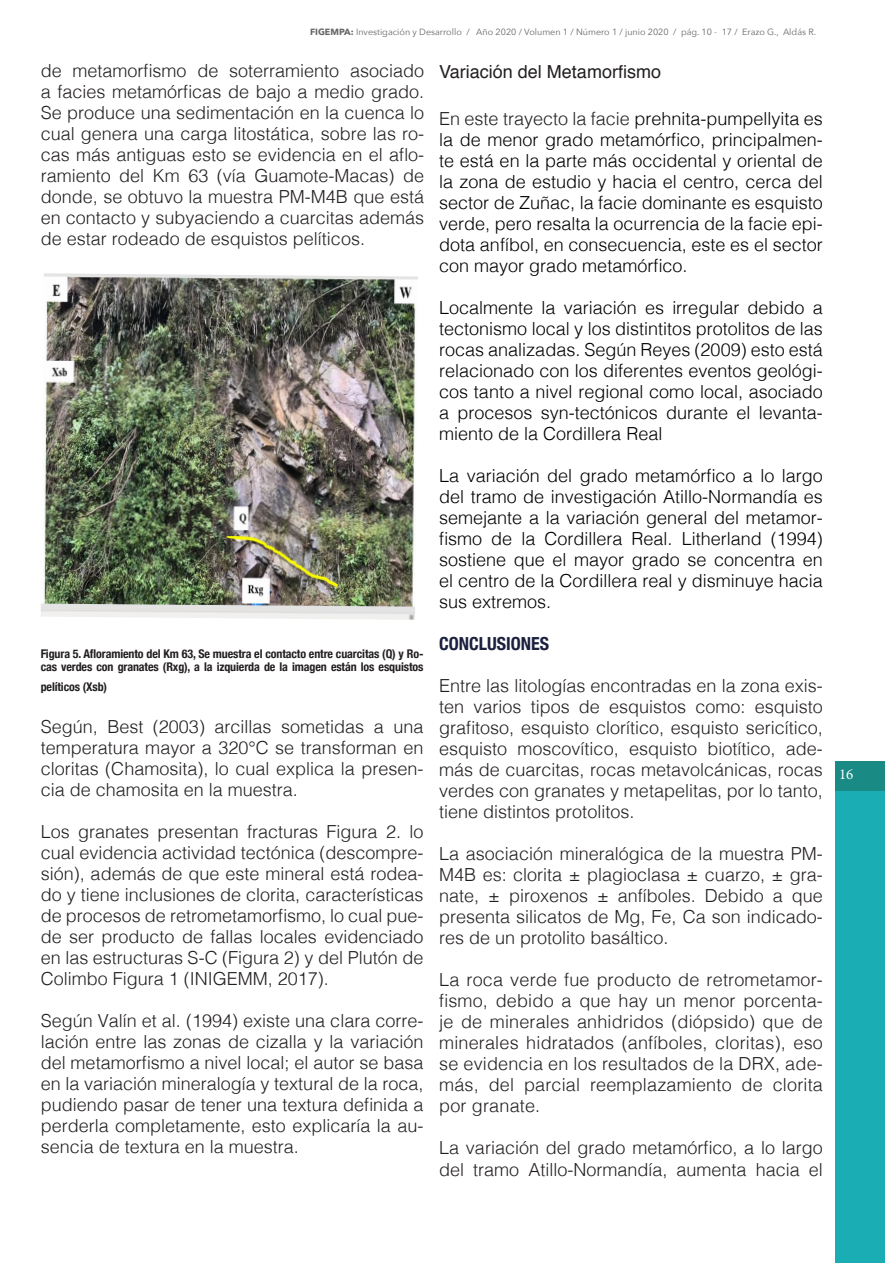
<style>
.page{position:relative;width:885px;height:1263px;background:#fff}
.page>*{position:absolute;margin:0;border:0;box-sizing:border-box;transform-origin:0 0}
.t1{font:300 18px/21px "Helvetica";color:#231f20;text-align:justify}
.t2{font:300 18px/21px "Helvetica";color:#000;text-align:justify}
.t3{font:18px "Helvetica";color:#231f20}
.t4{font:700 condensed 18px "Helvetica Neue";color:#1a203d}
.t5{font:15px "Minion Pro";color:#fff}
.t6{font:700 condensed 12px/13.5px "Helvetica Neue";letter-spacing:-.01em;color:#231f20}
.t7{font:9px "Avenir Next";color:#67676a}
.s1{font-weight:700}
.s2{color:#231f20}
</style>
<div class="page">
<div style="left:835px;top:761px;width:49px;height:30px;background:#1a8a85"></div>
<div style="left:835px;top:791px;width:49px;height:472px;background:#1aadb4"></div>
<img style="left:41px;top:273px;width:377px;height:347px">
<p class="t7" style="left:310px;top:24px;width:507px"><span class="s1">FIGEMPA:</span> Investigación y Desarrollo / Año 2020 / Volumen 1 / Número 1 / junio 2020 / pág. 10 - 17 / Erazo G., Aldás R.</p>
<p class="t1" style="left:41px;top:59px;width:385px">de metamorfismo de soterramiento asociado a facies metamórficas de bajo a medio grado.<br>Se produce una sedimentación en la cuenca lo cual genera una carga litostática, sobre las ro&shy;cas más antiguas esto se evidencia en el aflo&shy;ramiento del Km 63 (vía Guamote-Macas) de donde, se obtuvo la muestra PM-M4B que está en contacto y subyaciendo a cuarcitas además de estar rodeado de esquistos pelíticos.</p>
<p class="t6" style="left:41px;top:646px;width:384px">Figura 5. Afloramiento del Km 63, Se muestra el contacto entre cuarcitas (Q) y Ro&shy;cas verdes con granates (Rxg), a la izquierda de la imagen están los esquistos</p>
<p class="t6" style="left:41px;top:679px;width:68px">pelíticos (Xsb)</p>
<p class="t1" style="left:41px;top:715px;width:384px">Según, Best (2003) arcillas sometidas a una temperatura mayor a 320°C se transforman en cloritas (Chamosita), lo cual explica la presen&shy;cia de chamosita en la muestra.</p>
<p class="t1" style="left:41px;top:820px;width:384px">Los granates presentan fracturas Figura 2. lo cual evidencia actividad tectónica (descompre&shy;sión), además de que este mineral está rodea&shy;do y tiene inclusiones de clorita, características de procesos de retrometamorfismo, lo cual pue&shy;de ser producto de fallas locales evidenciado en las estructuras S-C (Figura 2) y del Plutón de Colimbo Figura 1 (INIGEMM, 2017).</p>
<p class="t1" style="left:41px;top:1009px;width:384px">Según Valín et al. (1994) existe una clara corre&shy;lación entre las zonas de cizalla y la variación del metamorfismo a nivel local; el autor se basa en la variación mineralogía y textural de la roca, pudiendo pasar de tener una textura definida a perderla completamente, esto explicaría la au&shy;sencia de textura en la muestra.</p>
<p class="t3" style="left:439px;top:58px;width:223px">Variación del Metamorfismo</p>
<p class="t2" style="left:439px;top:106px;width:385px"><span class="s2">En este trayecto la facie</span> prehnita-pumpellyita es la de menor grado metamórfico, principalmen&shy;te está en la parte más occidental y oriental de la zona de estudio y hacia el centro, cerca del sector de Zuñac, la facie dominante es esquisto verde, pero resalta la ocurrencia de la facie epi&shy;dota anfíbol, en consecuencia, este es el sector con mayor grado metamórfico.</p>
<p class="t2" style="left:439px;top:295px;width:385px">Localmente la variación es irregular debido a tectonismo local y los distintitos protolitos de las rocas analizadas. Según Reyes (2009) esto está relacionado con los diferentes eventos geológi&shy;cos tanto a nivel regional como local, asociado a procesos syn-tectónicos durante el levanta&shy;miento de la Cordillera Real</p>
<p class="t2" style="left:439px;top:463px;width:385px">La variación del grado metamórfico a lo largo del tramo de investigación Atillo-Normandía es semejante a la variación general del metamor&shy;fismo de la Cordillera Real. Litherland (1994) sostiene que el mayor grado se concentra en el centro de la Cordillera real y disminuye hacia sus extremos.</p>
<p class="t4" style="left:439px;top:629px;width:112px">CONCLUSIONES</p>
<p class="t1" style="left:439px;top:674px;width:385px">Entre las litologías encontradas en la zona exis&shy;ten varios tipos de esquistos como: esquisto grafitoso, esquisto clorítico, esquisto sericítico, esquisto moscovítico, esquisto biotítico, ade&shy;más de cuarcitas, rocas metavolcánicas, rocas verdes con granates y metapelitas, por lo tanto, tiene distintos protolitos.</p>
<p class="t1" style="left:439px;top:842px;width:385px">La asociación mineralógica de la muestra PM-M4B es: clorita ± plagioclasa ± cuarzo, ± gra&shy;nate, ± piroxenos ± anfíboles. Debido a que presenta silicatos de Mg, Fe, Ca son indicado&shy;res de un protolito basáltico.</p>
<p class="t1" style="left:439px;top:968px;width:385px">La roca verde fue producto de retrometamor&shy;fismo, debido a que hay un menor porcenta&shy;je de minerales anhidridos (diópsido) que de minerales hidratados (anfíboles, cloritas), eso se evidencia en los resultados de la DRX, ade&shy;más, del parcial reemplazamiento de clorita por granate.</p>
<p class="t1" style="left:439px;top:1136px;width:385px">La variación del grado metamórfico, a lo largo del tramo Atillo-Normandía, aumenta hacia el</p>
<p class="t5" style="left:838px;top:764px;width:16px">16</p>
</div>
